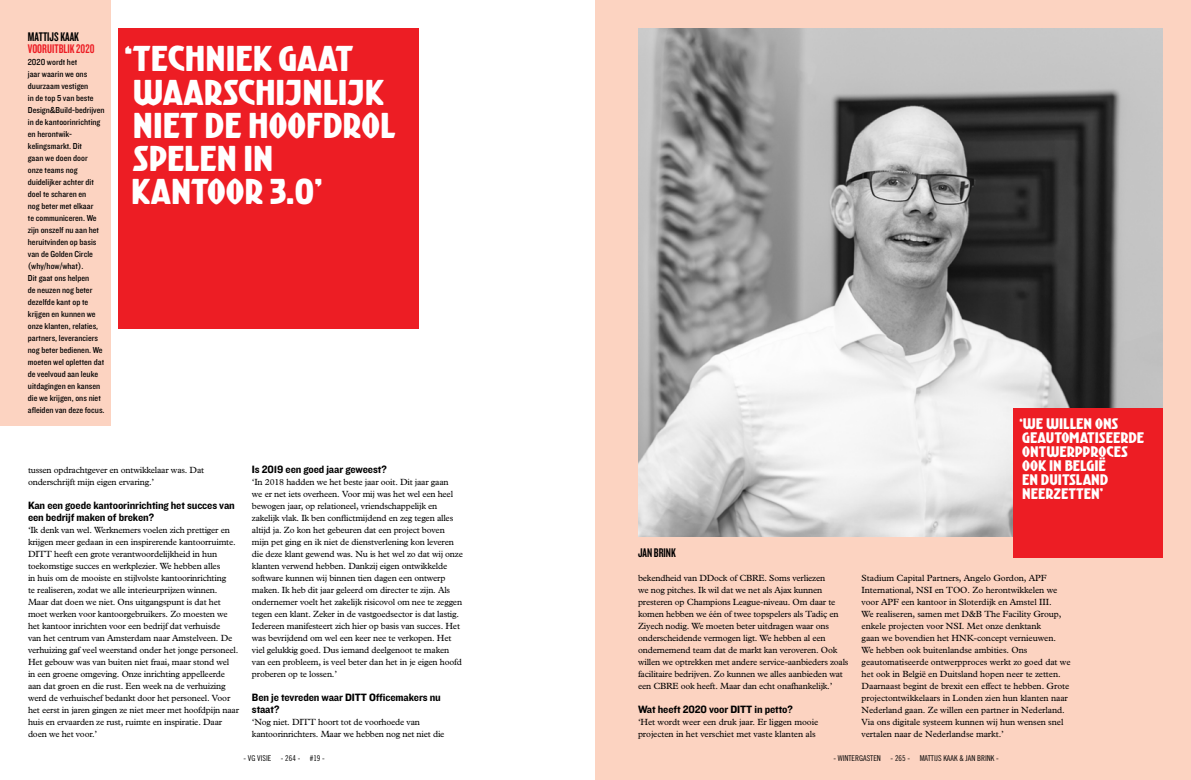
<style>
.page{position:relative;width:1191px;height:780px;background:#fff}
.page>*{position:absolute;margin:0;border:0;box-sizing:border-box;transform-origin:0 0}
.t1{font:33.1px/33.1px "Kurversbrug";color:#fff}
.t2{font:14.1px/14.1px "Kurversbrug";color:#fff}
.t3{font:13px "Knockout HTF48 Featherweight";color:#000}
.t4{font:13px "Knockout HTF48 Featherweight";color:#ed1d24}
.t5{font:11px/12px "Knockout HTF51 Middleweight";letter-spacing:-.01em;color:#000}
.t6{font:9px/12px "M Plantin";letter-spacing:-.02em;color:#000}
.t7{font:9px/12px "Knockout HTF30 Junior Welterwt";color:#000}
.t8{font:8px "Trade Gothic Cond Eighteen";color:#000}
</style>
<div class="page">
<div style="left:0;top:0;width:111px;height:425px;background:#fcd3c1"></div>
<div style="left:595px;top:0;width:596px;height:780px;background:#fcd3c1"></div>
<img style="left:638px;top:28px;width:524px;height:508px">
<div style="left:118px;top:28px;width:301px;height:301px;background:#ed1d24"></div>
<div style="left:1013px;top:408px;width:149px;height:149px;background:#ed1d24"></div>
<h3 class="t3" style="left:28px;top:30px;width:52px">MATTIJS KAAK</h3>
<h3 class="t4" style="left:28px;top:42px;width:68px">VOORUITBLIK 2020</h3>
<p class="t7" style="left:28px;top:56px;width:78px">2020 wordt het<br>jaar waarin we ons duurzaam vestigen<br>in de top 5 van beste<br>Design&amp;Build-bedrijven in de kantoorinrichting en herontwik&shy;kelingsmarkt. Dit<br>gaan we doen door onze teams nog duidelijker achter dit doel te scharen en<br>nog beter met elkaar<br>te communiceren. We zijn onszelf nu aan het heruitvinden op basis van de Golden Circle (why/how/what).<br>Dit gaat ons helpen<br>de neuzen nog beter dezelfde kant op te krijgen en kunnen we onze klanten, relaties, partners, leveranciers nog beter bedienen. We moeten wel opletten dat de veelvoud aan leuke uitdagingen en kansen die we krijgen, ons niet afleiden van deze focus.</p>
<h1 class="t1" style="left:124px;top:42px;width:272px">‘TECHNIEK GAAT<br>WAARSCHIJNLIJK<br>NIET DE HOOFDROL<br>SPELEN IN<br>KANTOOR 3.0’</h1>
<p class="t6" style="left:28px;top:464px;width:178px">tussen opdrachtgever en ontwikkelaar was. Dat onderschrijft mijn eigen ervaring.’</p>
<p class="t5" style="left:28px;top:500px;width:208px">Kan een goede kantoorinrichting het succes van een bedrijf maken of breken?</p>
<p class="t6" style="left:28px;top:524px;width:213px">‘Ik denk van wel. Werknemers voelen zich prettiger en krijgen meer gedaan in een inspirerende kantoorruimte.<br>DITT heeft een grote verantwoordelijkheid in hun toekomstige succes en werkplezier. We hebben alles<br>in huis om de mooiste en stijlvolste kantoorinrichting<br>te realiseren, zodat we alle interieurprijzen winnen.<br>Maar dat doen we niet. Ons uitgangspunt is dat het moet werken voor kantoorgebruikers. Zo moesten we het kantoor inrichten voor een bedrijf dat verhuisde<br>van het centrum van Amsterdam naar Amstelveen. De verhuizing gaf veel weerstand onder het jonge personeel.<br>Het gebouw was van buiten niet fraai, maar stond wel<br>in een groene omgeving. Onze inrichting appelleerde aan dat groen en die rust. Een week na de verhuizing werd de verhuischef bedankt door het personeel. Voor het eerst in jaren gingen ze niet meer met hoofdpijn naar huis en ervaarden ze rust, ruimte en inspiratie. Daar doen we het voor.’</p>
<p class="t5" style="left:252px;top:464px;width:136px">Is 2019 een goed jaar geweest?</p>
<p class="t6" style="left:252px;top:476px;width:212px">‘In 2018 hadden we het beste jaar ooit. Dit jaar gaan<br>we er net iets overheen. Voor mij was het wel een heel bewogen jaar, op relationeel, vriendschappelijk en zakelijk vlak. Ik ben conflictmijdend en zeg tegen alles altijd ja. Zo kon het gebeuren dat een project boven mijn pet ging en ik niet de dienstverlening kon leveren die deze klant gewend was. Nu is het wel zo dat wij onze klanten verwend hebben. Dankzij eigen ontwikkelde software kunnen wij binnen tien dagen een ontwerp maken. Ik heb dit jaar geleerd om directer te zijn. Als ondernemer voelt het zakelijk risicovol om nee te zeggen tegen een klant. Zeker in de vastgoedsector is dat lastig.<br>Iedereen manifesteert zich hier op basis van succes. Het was bevrijdend om wel een keer nee te verkopen. Het viel gelukkig goed. Dus iemand deelgenoot te maken van een probleem, is veel beter dan het in je eigen hoofd proberen op te lossen.’</p>
<p class="t5" style="left:252px;top:692px;width:190px">Ben je tevreden waar DITT Officemakers nu staat?</p>
<p class="t6" style="left:252px;top:716px;width:194px">‘Nog niet. DITT hoort tot de voorhoede van kantoorinrichters. Maar we hebben nog net niet die</p>
<h2 class="t2" style="left:1019px;top:416px;width:126px">‘WE WILLEN ONS<br>GEAUTOMATISEERDE<br>ONTWERPPROCES<br>OOK IN BELGIË<br>EN DUITSLAND<br>NEERZETTEN’</h2>
<h3 class="t3" style="left:638px;top:546px;width:39px">JAN BRINK</h3>
<p class="t6" style="left:638px;top:572px;width:212px">bekendheid van DDock of CBRE. Soms verliezen<br>we nog pitches. Ik wil dat we net als Ajax kunnen presteren op Champions League-niveau. Om daar te komen hebben we één of twee topspelers als Tadiç en Ziyech nodig. We moeten beter uitdragen waar ons onderscheidende vermogen ligt. We hebben al een ondernemend team dat de markt kan veroveren. Ook willen we optrekken met andere service-aanbieders zoals facilitaire bedrijven. Zo kunnen we alles aanbieden wat een CBRE ook heeft. Maar dan echt onafhankelijk.’</p>
<p class="t5" style="left:638px;top:704px;width:156px">Wat heeft 2020 voor DITT in petto?</p>
<p class="t6" style="left:638px;top:716px;width:182px">‘Het wordt weer een druk jaar. Er liggen mooie projecten in het verschiet met vaste klanten als</p>
<p class="t6" style="left:861px;top:572px;width:210px">Stadium Capital Partners, Angelo Gordon, APF International, NSI en TOO. Zo herontwikkelen we voor APF een kantoor in Sloterdijk en Amstel III.<br>We realiseren, samen met D&amp;B The Facility Group, enkele projecten voor NSI. Met onze denktank<br>gaan we bovendien het HNK-concept vernieuwen.<br>We hebben ook buitenlandse ambities. Ons geautomatiseerde ontwerpproces werkt zo goed dat we het ook in België en Duitsland hopen neer te zetten.<br>Daarnaast begint de brexit een effect te hebben. Grote projectontwikkelaars in Londen zien hun klanten naar Nederland gaan. Ze willen een partner in Nederland.<br>Via ons digitale systeem kunnen wij hun wensen snel vertalen naar de Nederlandse markt.’</p>
<p class="t8" style="left:243px;top:753px;width:21px">- VG VISIE</p>
<p class="t8" style="left:281px;top:753px;width:45px">- 264 - #19 -</p>
<p class="t8" style="left:833px;top:753px;width:167px">- WINTERGASTEN - 265 - MATTIJS KAAK &amp; JAN BRINK -</p>
</div>
